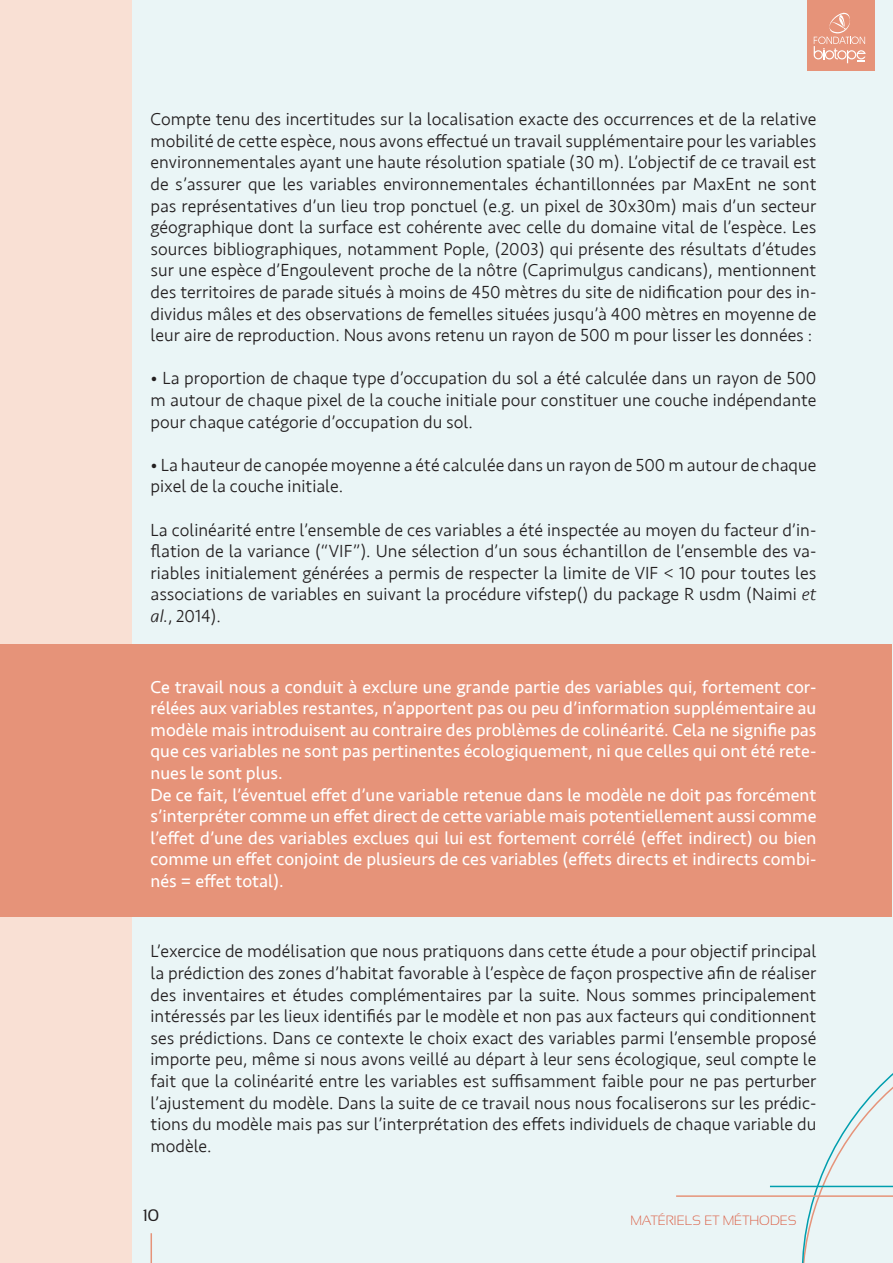
<style>
.page{position:relative;width:893px;height:1263px;background:#fff}
.page>*{position:absolute;margin:0;border:0;box-sizing:border-box;transform-origin:0 0}
.t1{font:300 18px/21.6px "Seravek";color:#231f20;text-align:justify}
.t2{font:18px/21.6px "Seravek";color:#fff;text-align:justify}
.t3{font:16.65px "Sansation";color:#231f20}
.t4{font:300 13.5px "Sansation";color:#dc644b}
.s1{font-style:italic}
</style>
<div class="page">
<div style="left:132px;top:0;width:761px;height:1263px;background:#eaf5f6"></div>
<div style="left:801px;top:1018px;width:92px;height:245px;background:#eaf5f6"></div>
<hr style="left:770px;top:1186px;width:123px;height:1px;background:#009eae">
<hr style="left:676px;top:1195px;width:217px;height:2px;background:#e69379">
<hr style="left:151px;top:1233px;width:1px;height:30px;background:#e69379">
<div style="left:0;top:0;width:132px;height:1263px;background:#f9e0d4"></div>
<div style="left:807px;top:0;width:67px;height:70px;background:#e69379"></div>
<svg style="left:814px;top:12px;width:52px;height:51px"></svg>
<div style="left:1px;top:644px;width:891px;height:272px;background:#e69379"></div>
<p class="t1" style="left:151px;top:109px;width:667px">Compte tenu des incertitudes sur la localisation exacte des occurrences et de la relative mobilité de cette espèce, nous avons effectué un travail supplémentaire pour les variables environnementales ayant une haute résolution spatiale (30 m). L’objectif de ce travail est de s’assurer que les variables environnementales échantillonnées par MaxEnt ne sont pas représentatives d’un lieu trop ponctuel (e.g. un pixel de 30x30m) mais d’un secteur géographique dont la surface est cohérente avec celle du domaine vital de l’espèce. Les sources bibliographiques, notamment Pople, (2003) qui présente des résultats d’études sur une espèce d’Engoulevent proche de la nôtre (Caprimulgus candicans), mentionnent des territoires de parade situés à moins de 450 mètres du site de nidification pour des in&shy;dividus mâles et des observations de femelles situées jusqu’à 400 mètres en moyenne de leur aire de reproduction. Nous avons retenu un rayon de 500 m pour lisser les données :</p>
<p class="t1" style="left:151px;top:368px;width:667px">• La proportion de chaque type d’occupation du sol a été calculée dans un rayon de 500 m autour de chaque pixel de la couche initiale pour constituer une couche indépendante pour chaque catégorie d’occupation du sol.</p>
<p class="t1" style="left:151px;top:454px;width:667px">• La hauteur de canopée moyenne a été calculée dans un rayon de 500 m autour de chaque pixel de la couche initiale.</p>
<p class="t1" style="left:151px;top:519px;width:667px">La colinéarité entre l’ensemble de ces variables a été inspectée au moyen du facteur d’in&shy;flation de la variance (“VIF”). Une sélection d’un sous échantillon de l’ensemble des va&shy;riables initialement générées a permis de respecter la limite de VIF &lt; 10 pour toutes les associations de variables en suivant la procédure vifstep() du package R usdm (Naimi <span class="s1">et al.</span>, 2014).</p>
<p class="t2" style="left:151px;top:676px;width:667px">Ce travail nous a conduit à exclure une grande partie des variables qui, fortement cor&shy;rélées aux variables restantes, n’apportent pas ou peu d’information supplémentaire au modèle mais introduisent au contraire des problèmes de colinéarité. Cela ne signifie pas que ces variables ne sont pas pertinentes écologiquement, ni que celles qui ont été rete&shy;nues le sont plus.</p>
<p class="t2" style="left:151px;top:784px;width:667px">De ce fait, l’éventuel effet d’une variable retenue dans le modèle ne doit pas forcément s’interpréter comme un effet direct de cette variable mais potentiellement aussi comme l’effet d’une des variables exclues qui lui est fortement corrélé (effet indirect) ou bien comme un effet conjoint de plusieurs de ces variables (effets directs et indirects combi&shy;nés = effet total).</p>
<p class="t1" style="left:151px;top:941px;width:667px">L’exercice de modélisation que nous pratiquons dans cette étude a pour objectif principal la prédiction des zones d’habitat favorable à l’espèce de façon prospective afin de réaliser des inventaires et études complémentaires par la suite. Nous sommes principalement intéressés par les lieux identifiés par le modèle et non pas aux facteurs qui conditionnent ses prédictions. Dans ce contexte le choix exact des variables parmi l’ensemble proposé importe peu, même si nous avons veillé au départ à leur sens écologique, seul compte le fait que la colinéarité entre les variables est suffisamment faible pour ne pas perturber l’ajustement du modèle. Dans la suite de ce travail nous nous focaliserons sur les prédic&shy;tions du modèle mais pas sur l’interprétation des effets individuels de chaque variable du modèle.</p>
<p class="t3" style="left:143px;top:1206px;width:18px">10</p>
<p class="t4" style="left:630px;top:1213px;width:168px">MATÉRIELS ET MÉTHODES</p>
</div>
